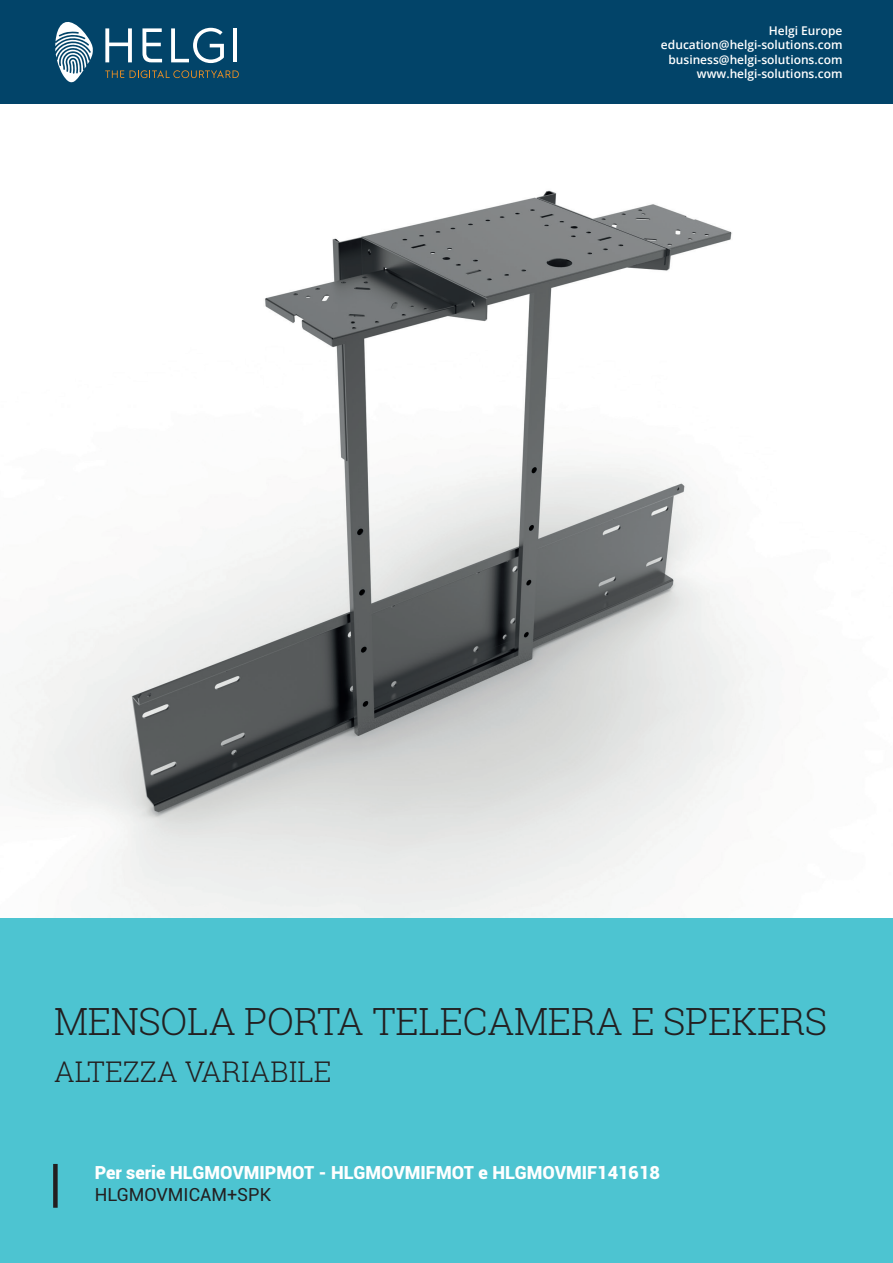
<style>
.page{position:relative;width:893px;height:1263px;background:#fff}
.page>*{position:absolute;margin:0;border:0;box-sizing:border-box;transform-origin:0 0}
.Intestazione_pagina{font:300 37.5px "Roboto Slab";letter-spacing:-.01em;color:#231f20}
.Intestazione_pagina-2{font:300 28.5px "Roboto Slab";color:#231f20}
.Sottotitolo_copertin{font:900 18px "Roboto";color:#fff}
.Sottotitolo_copertin-2{font:18px "Roboto";color:#231f20}
.Indirizzo_in_alto_a{font:600 12px "Open Sans";color:#fff}
</style>
<div class="page">
<img style="left:9px;top:190px;width:745px;height:728px">
<div style="left:0;top:918px;width:893px;height:345px;background:#4dc4d1"></div>
<div style="left:0;top:0;width:893px;height:104px;background:#024469"></div>
<svg style="left:55px;top:22px;width:38px;height:61px"></svg>
<svg style="left:105px;top:28px;width:27px;height:34px"></svg>
<svg style="left:142px;top:28px;width:20px;height:34px"></svg>
<svg style="left:171px;top:28px;width:53px;height:35px"></svg>
<hr style="left:233px;top:28px;width:4px;height:34px;background:#fff">
<svg style="left:105px;top:70px;width:19px;height:8px"></svg>
<svg style="left:130px;top:70px;width:109px;height:8px"></svg>
<div style="left:53px;top:1164px;width:5px;height:44px;background:#231f20"></div>
<p class="Indirizzo_in_alto_a" style="left:769px;top:22px;width:75px">Helgi Europe</p>
<p class="Indirizzo_in_alto_a" style="left:661px;top:37px;width:183px">education@helgi-solutions.com</p>
<p class="Indirizzo_in_alto_a" style="left:668px;top:51px;width:176px">business@helgi-solutions.com</p>
<p class="Indirizzo_in_alto_a" style="left:697px;top:65px;width:147px">www.helgi-solutions.com</p>
<p class="Intestazione_pagina" style="left:54px;top:995px;width:775px">MENSOLA PORTA TELECAMERA E SPEKERS</p>
<p class="Intestazione_pagina-2" style="left:54px;top:1052px;width:279px">ALTEZZA VARIABILE</p>
<p class="Sottotitolo_copertin" style="left:95px;top:1160px;width:567px">Per serie HLGMOVMIPMOT - HLGMOVMIFMOT e HLGMOVMIF141618</p>
<p class="Sottotitolo_copertin-2" style="left:95px;top:1182px;width:178px">HLGMOVMICAM+SPK</p>
</div>
